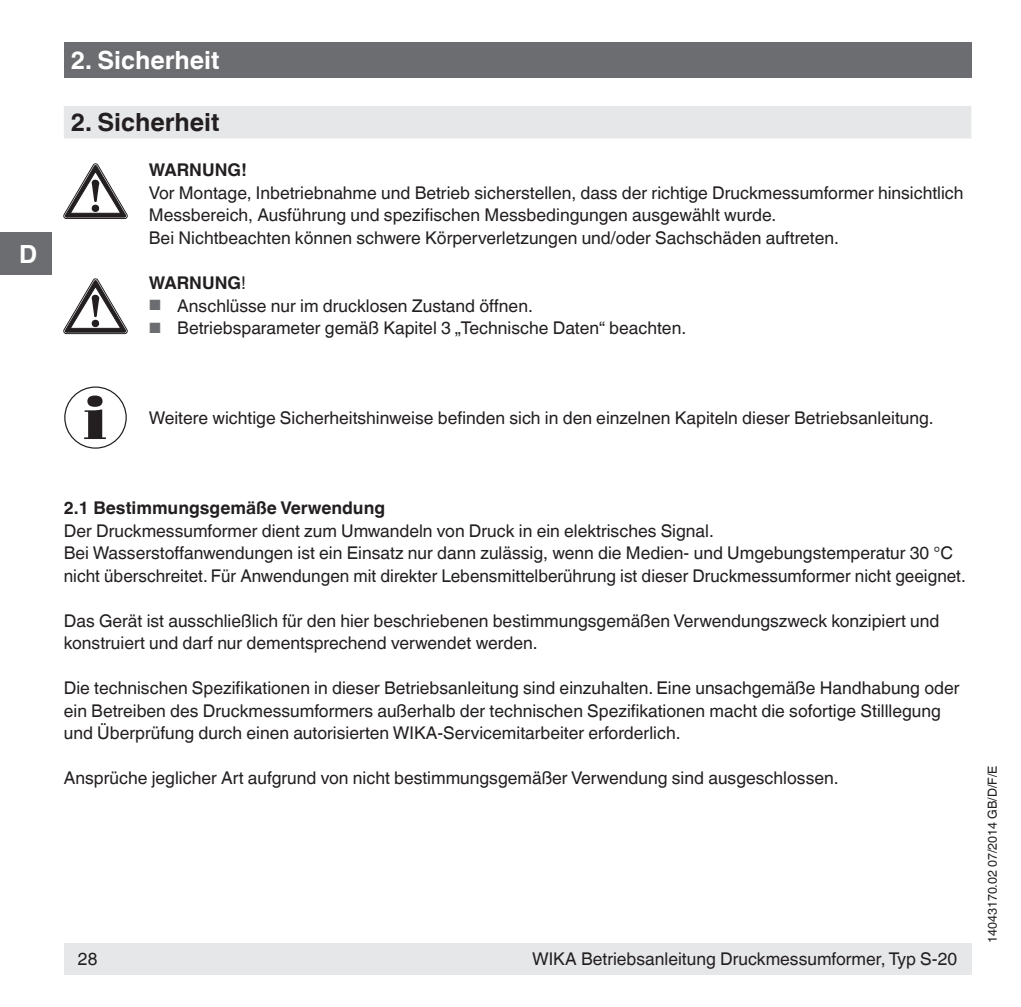
<style>
.page{position:relative;width:1021px;height:1007px;background:#fff}
.page>*{position:absolute;margin:0;border:0;box-sizing:border-box;transform-origin:0 0}
.t1{font:700 25px "Helvetica World";color:#fff}
.t2{font:700 25px "Helvetica World";color:#231f20}
.t3{font:17.5px/22.5px "Helvetica World";color:#231f20}
.t4{font:700 17.5px "Helvetica World";color:#231f20}
.t5{font:12.5px "Helvetica World";color:#231f20}
.s1{font-weight:400}
.s2{font-size:14.75px;color:#6c6d70}
</style>
<div class="page">
<div style="left:64px;top:943px;width:907px;height:31px;background:#e6e7e9"></div>
<div style="left:0;top:232px;width:51px;height:43px;background:#6c6d70"></div>
<div style="left:64px;top:43px;width:907px;height:35px;background:#6c6d70"></div>
<div style="left:64px;top:106px;width:907px;height:32px;background:#e6e7e9"></div>
<svg style="left:64px;top:164px;width:63px;height:55px"></svg>
<svg style="left:64px;top:279px;width:63px;height:55px"></svg>
<svg style="left:84px;top:395px;width:22px;height:44px"></svg>
<div style="left:64px;top:386px;width:63px;height:62px;border:1px solid #231f20;border-radius:50%"></div>
<h1 class="t1" style="left:19px;top:239px;width:20px">D</h1>
<h1 class="t1" style="left:71px;top:46px;width:150px">2. Sicherheit</h1>
<h1 class="t2" style="left:71px;top:108px;width:150px">2. Sicherheit</h1>
<p class="t4" style="left:149px;top:160px;width:100px">WARNUNG!</p>
<p class="t3" style="left:149px;top:182px;width:816px">Vor Montage, Inbetriebnahme und Betrieb sicherstellen, dass der richtige Druckmessumformer hinsichtlich<br>Messbereich, Ausführung und spezifischen Messbedingungen ausgewählt wurde.<br>Bei Nichtbeachten können schwere Körperverletzungen und/oder Sachschäden auftreten.</p>
<p class="t4" style="left:149px;top:273px;width:99px">WARNUNG<span class="s1">!</span></p>
<p class="t3" style="left:149px;top:294px;width:385px"><span class="s2">■</span> Anschlüsse nur im drucklosen Zustand öffnen.</p>
<p class="t3" style="left:149px;top:317px;width:539px"><span class="s2">■</span> Betriebsparameter gemäß Kapitel 3 „Technische Daten“ beachten.</p>
<p class="t3" style="left:149px;top:407px;width:786px">Weitere wichtige Sicherheitshinweise befinden sich in den einzelnen Kapiteln dieser Betriebsanleitung.</p>
<p class="t4" style="left:64px;top:498px;width:323px">2.1 Bestimmungsgemäße Verwendung</p>
<p class="t3" style="left:64px;top:519px;width:903px">Der Druckmessumformer dient zum Umwandeln von Druck in ein elektrisches Signal.<br>Bei Wasserstoffanwendungen ist ein Einsatz nur dann zulässig, wenn die Medien- und Umgebungstemperatur 30 °C nicht überschreitet. Für Anwendungen mit direkter Lebensmittelberührung ist dieser Druckmessumformer nicht geeignet.</p>
<p class="t3" style="left:64px;top:609px;width:877px">Das Gerät ist ausschließlich für den hier beschriebenen bestimmungsgemäßen Verwendungszweck konzipiert und konstruiert und darf nur dementsprechend verwendet werden.</p>
<p class="t3" style="left:64px;top:677px;width:897px">Die technischen Spezifikationen in dieser Betriebsanleitung sind einzuhalten. Eine unsachgemäße Handhabung oder ein Betreiben des Druckmessumformers außerhalb der technischen Spezifikationen macht die sofortige Stilllegung und Überprüfung durch einen autorisierten WIKA-Servicemitarbeiter erforderlich.</p>
<p class="t3" style="left:64px;top:767px;width:776px">Ansprüche jeglicher Art aufgrund von nicht bestimmungsgemäßer Verwendung sind ausgeschlossen.</p>
<p class="t3" style="left:78px;top:947px;width:21px">28</p>
<p class="t3" style="left:532px;top:947px;width:426px">WIKA Betriebsanleitung Druckmessumformer, Typ S-20</p>
<p class="t5" style="left:985px;top:943px;width:179px;rotate:-90deg">14043170.02 07/2014 GB/D/F/E</p>
</div>
